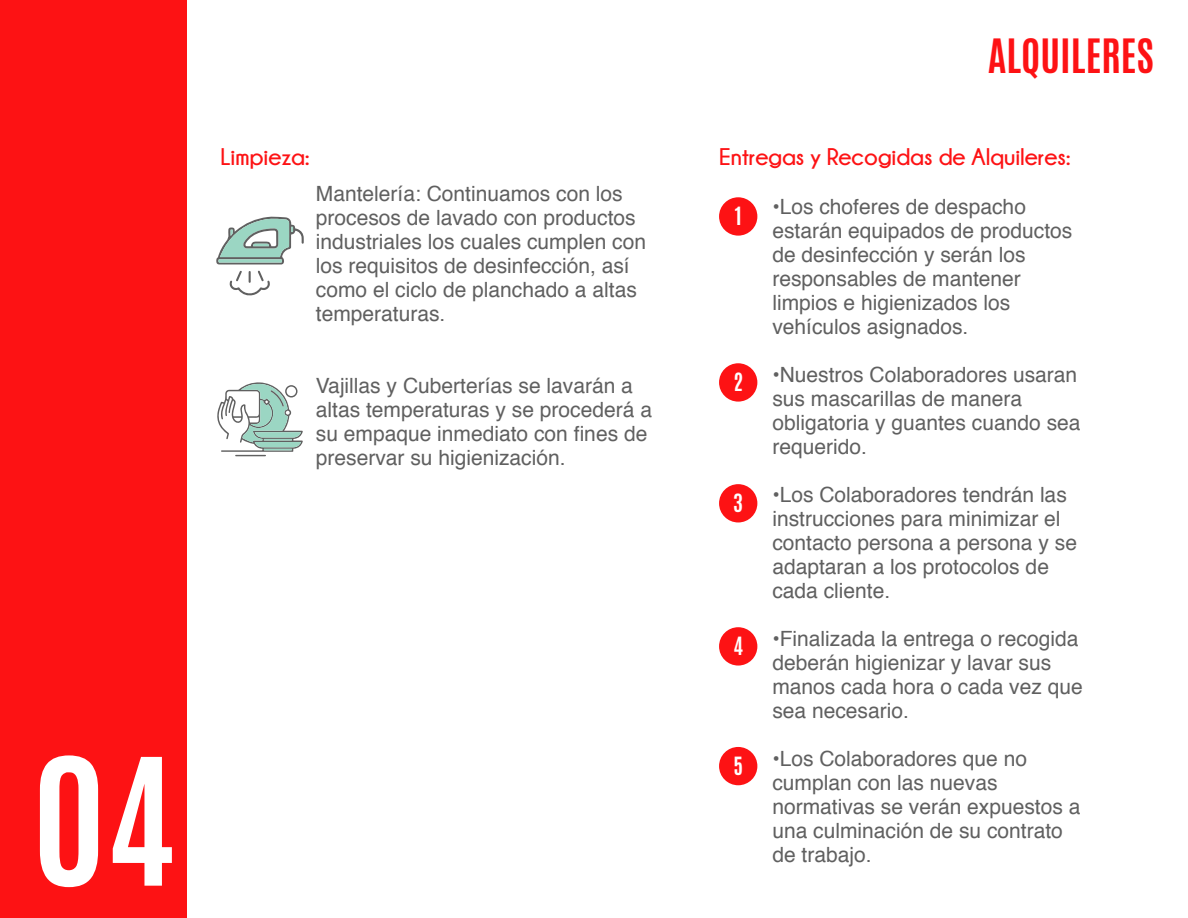
<style>
.page{position:relative;width:1188px;height:918px;background:#fff}
.page>*{position:absolute;margin:0;border:0;box-sizing:border-box;transform-origin:0 0}
.t1{font:700 149.7px "Antonio";color:#fff}
.t2{font:700 39.45px "Antonio";color:#fd1214}
.t3{font:700 24px "Champagne&Limousines";color:#fd1214}
.t4{font:21px/24px "Helvetica";color:#606060}
.t5{font:700 21px "Antonio";color:#fff}
</style>
<div class="page">
<div style="left:0;top:0;width:187px;height:918px;background:#fd1214"></div>
<svg style="left:229px;top:271px;width:41px;height:25px"></svg>
<svg style="left:216px;top:216px;width:88px;height:49px"></svg>
<svg style="left:217px;top:382px;width:86px;height:74px"></svg>
<div style="left:719px;top:197px;width:38px;height:39px;background:#fd1214;border-radius:50%"></div>
<div style="left:719px;top:363px;width:38px;height:39px;background:#fd1214;border-radius:50%"></div>
<div style="left:719px;top:484px;width:38px;height:38px;background:#fd1214;border-radius:50%"></div>
<div style="left:719px;top:627px;width:38px;height:39px;background:#fd1214;border-radius:50%"></div>
<div style="left:719px;top:747px;width:38px;height:38px;background:#fd1214;border-radius:50%"></div>
<h1 class="t1" style="left:32px;top:708px;width:145px">04</h1>
<h2 class="t2" style="left:988px;top:26px;width:168px">ALQUILERES</h2>
<p class="t3" style="left:221px;top:143px;width:91px">Limpieza:</p>
<p class="t3" style="left:719px;top:143px;width:353px">Entregas y Recogidas de Alquileres:</p>
<p class="t4" style="left:316px;top:182px;width:332px">Mantelería: Continuamos con los procesos de lavado con productos industriales los cuales cumplen con los requisitos de desinfección, así como el ciclo de planchado a altas temperaturas.</p>
<p class="t4" style="left:772px;top:195px;width:302px">•Los choferes de despacho estarán equipados de productos de desinfección y serán los responsables de mantener limpios e higienizados los vehículos asignados.</p>
<p class="t4" style="left:772px;top:363px;width:310px">•Nuestros Colaboradores usaran sus mascarillas de manera obligatoria y guantes cuando sea requerido.</p>
<p class="t4" style="left:772px;top:483px;width:306px">•Los Colaboradores tendrán las instrucciones para minimizar el contacto persona a persona y se adaptaran a los protocolos de cada cliente.</p>
<p class="t4" style="left:772px;top:627px;width:312px">•Finalizada la entrega o recogida deberán higienizar y lavar sus manos cada hora o cada vez que sea necesario.</p>
<p class="t4" style="left:772px;top:747px;width:310px">•Los Colaboradores que no cumplan con las nuevas normativas se verán expuestos a una culminación de su contrato</p>
<p class="t5" style="left:735px;top:200px;width:8px">1</p>
<p class="t5" style="left:733px;top:366px;width:11px">2</p>
<p class="t4" style="left:316px;top:374px;width:338px">Vajillas y Cuberterías se lavarán a altas temperaturas y se procederá a su empaque inmediato con fines de preservar su higienización.</p>
<p class="t5" style="left:733px;top:487px;width:11px">3</p>
<p class="t5" style="left:733px;top:630px;width:11px">4</p>
<p class="t5" style="left:733px;top:750px;width:11px">5</p>
<p class="t4" style="left:772px;top:843px;width:101px">de trabajo.</p>
</div>
